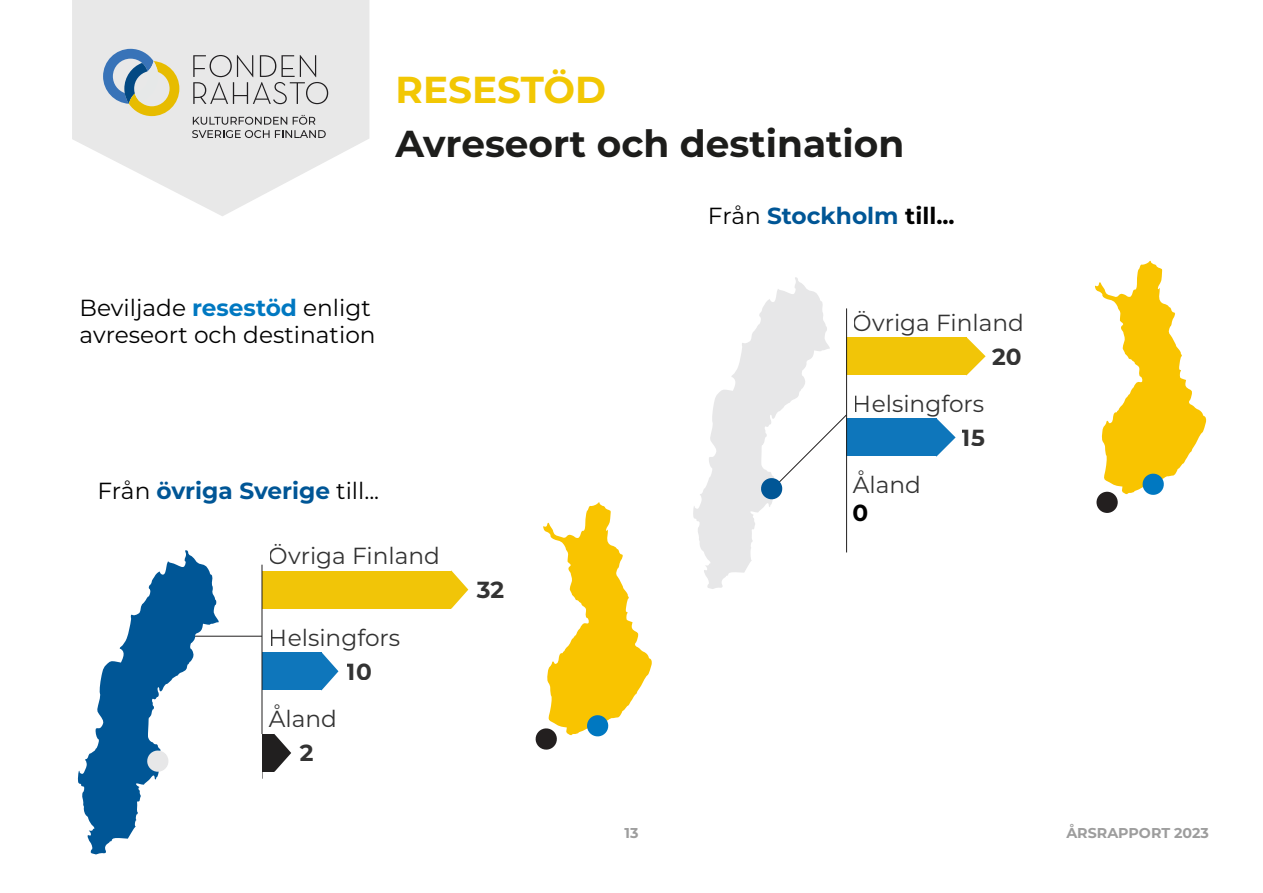
<style>
.page{position:relative;width:1263px;height:893px;background:#fff}
.page>*{position:absolute;margin:0;border:0;box-sizing:border-box;transform-origin:0 0}
.Mid_title_25{font:700 37.5px "Montserrat";color:#1d1d1b}
.Mid_title_25-2{font:700 37.5px "Montserrat";color:#f2c704}
.t1{font:23.25px "Montserrat";color:#333}
.t2{font:23.25px/27px "Montserrat";color:#000}
.t3{font:700 23.25px "Montserrat";color:#005696}
.t4{font:700 23.25px "Montserrat";color:#333}
.t5{font:700 23.25px "Montserrat";color:#000}
.t6{font:700 14.25px "Montserrat";color:#9d9d9d}
.s1{font-weight:700;color:#0078c1}
.s2{font-weight:400;color:#000}
.s3{color:#000}
</style>
<div class="page">
<svg style="left:72px;top:0;width:297px;height:216px;fill:#e8e8e8"></svg>
<svg style="left:193px;top:55px;width:135px;height:49px"></svg>
<svg style="left:103px;top:49px;width:76px;height:67px"></svg>
<svg style="left:192px;top:115px;width:134px;height:23px"></svg>
<hr style="left:145px;top:636px;width:117px;height:1px;background:#211f1f">
<svg style="left:535px;top:502px;width:117px;height:248px"></svg>
<svg style="left:78px;top:550px;width:141px;height:304px"></svg>
<svg style="left:693px;top:277px;width:155px;height:312px"></svg>
<svg style="left:1095px;top:260px;width:111px;height:236px"></svg>
<div style="left:846px;top:338px;width:120px;height:37px;background:#f1c508"></div>
<div style="left:846px;top:419px;width:90px;height:37px;background:#0e76bb"></div>
<svg style="left:947px;top:337px;width:38px;height:38px"></svg>
<svg style="left:917px;top:418px;width:38px;height:39px"></svg>
<hr style="left:846px;top:537px;width:300px;height:1px;background:#333">
<hr style="left:846px;top:308px;width:1px;height:244px;background:#211f1f">
<div style="left:262px;top:571px;width:189px;height:37px;background:#f1c508"></div>
<div style="left:262px;top:652px;width:59px;height:38px;background:#0e76bb"></div>
<svg style="left:434px;top:570px;width:34px;height:39px"></svg>
<svg style="left:321px;top:652px;width:17px;height:38px"></svg>
<svg style="left:263px;top:734px;width:28px;height:37px"></svg>
<hr style="left:262px;top:771px;width:295px;height:1px;background:#333">
<hr style="left:262px;top:565px;width:1px;height:214px;background:#211f1f">
<div style="left:1096px;top:492px;width:22px;height:21px;background:#231f1f;border-radius:50%"></div>
<div style="left:821px;top:499px;width:25px;height:42px;background:#fff"></div>
<p class="Mid_title_25-2" style="left:395px;top:63px;width:212px">RESESTÖD</p>
<p class="Mid_title_25" style="left:395px;top:117px;width:510px">Avreseort och destination</p>
<p class="t2" style="left:80px;top:294px;width:297px">Beviljade <span class="s1">resestöd</span> enligt avreseort och destination</p>
<p class="t3" style="left:97px;top:474px;width:283px"><span class="s2">Från</span> övriga Sverige <span class="s2">till...</span></p>
<p class="t1" style="left:269px;top:540px;width:173px">Övriga Finland</p>
<p class="t1" style="left:269px;top:621px;width:133px">Helsingfors</p>
<p class="t1" style="left:269px;top:703px;width:70px">Åland</p>
<p class="t4" style="left:300px;top:736px;width:15px">2</p>
<p class="t4" style="left:347px;top:654px;width:26px">10</p>
<p class="t4" style="left:477px;top:573px;width:29px">32</p>
<p class="t3" style="left:708px;top:199px;width:248px"><span class="s2">Från</span> Stockholm <span class="s3">till...</span></p>
<p class="t1" style="left:853px;top:306px;width:173px">Övriga Finland</p>
<p class="t4" style="left:992px;top:339px;width:31px">20</p>
<p class="t1" style="left:853px;top:387px;width:133px">Helsingfors</p>
<p class="t1" style="left:853px;top:469px;width:70px">Åland</p>
<p class="t5" style="left:852px;top:496px;width:17px">0</p>
<p class="t4" style="left:962px;top:421px;width:24px">15</p>
<p class="t6" style="left:624px;top:823px;width:16px">13</p>
<p class="t6" style="left:1066px;top:823px;width:144px">ÅRSRAPPORT 2023</p>
</div>
